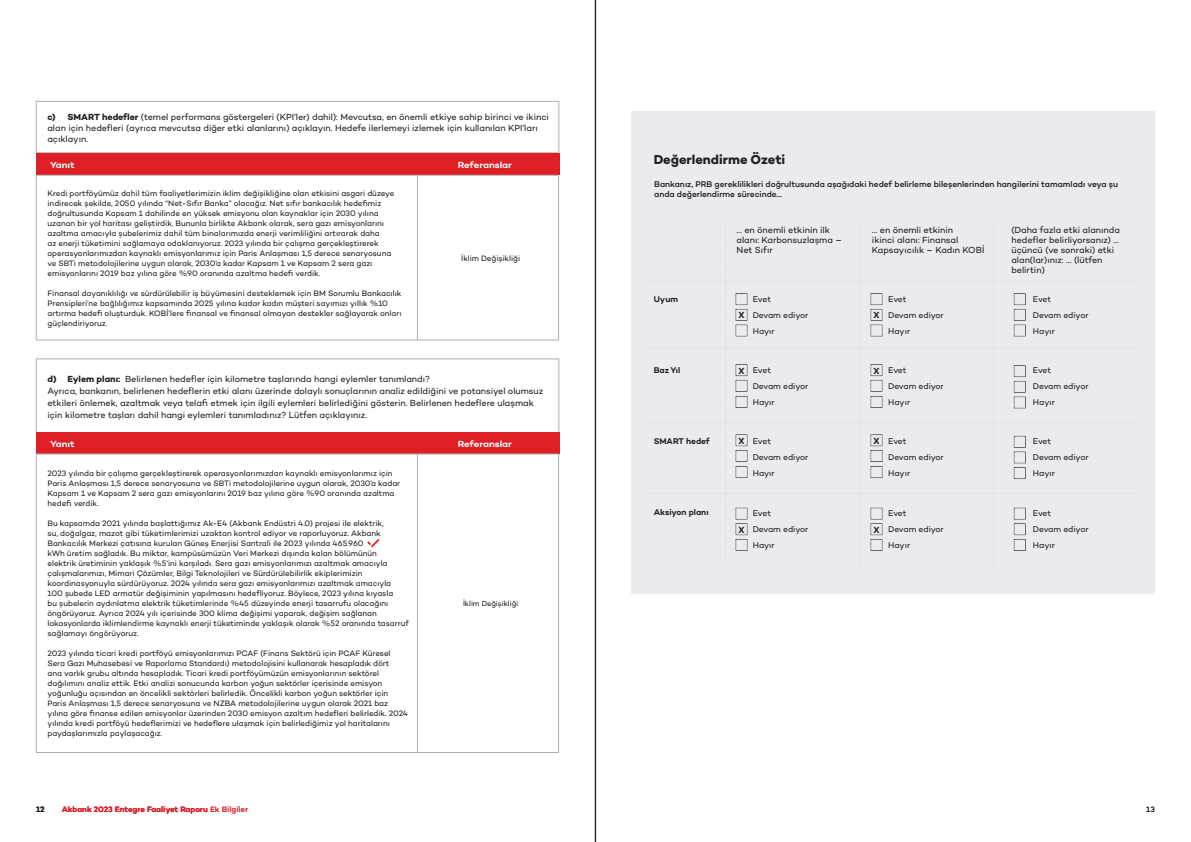
<style>
.page{position:relative;width:1191px;height:842px;background:#fff}
.page>*{position:absolute;margin:0;border:0;box-sizing:border-box;transform-origin:0 0}
.t1{font:700 13.2px "Campton";letter-spacing:-.005em;color:#231f20}
.t2{font:9px/10px "Campton";letter-spacing:-.005em;color:#231f20}
.t3{font:600 9px "Campton";letter-spacing:-.005em;color:#fff;scale:1.08 1}
.t4{font:600 9px "Campton";color:#231f20}
.t5{font:8.5px "Campton";letter-spacing:-.01em;color:#231f20}
.t6{font:500 8.5px/10.2px "Campton";letter-spacing:-.005em;color:#231f20}
.t7{font:600 8.5px "Campton";letter-spacing:-.005em;color:#231f20}
.t8{font:8px/10px "Campton";letter-spacing:-.005em;color:#231f20}
.t9{font:600 8px "Campton";letter-spacing:-.005em;color:#de1f26}
.t10{font:600 8px "Campton";color:#231f20}
.t11{font:7.5px "Campton";color:#231f20}
.s1{font-weight:700}
</style>
<div class="page">
<hr style="left:36px;top:359px;width:523px;height:1px;background:#adacb4">
<hr style="left:36px;top:359px;width:1px;height:74px;background:#adacb4">
<hr style="left:558px;top:359px;width:1px;height:74px;background:#adacb4">
<hr style="left:36px;top:101px;width:523px;height:1px;background:#adacb4">
<hr style="left:36px;top:101px;width:1px;height:52px;background:#adacb4">
<hr style="left:558px;top:101px;width:1px;height:52px;background:#adacb4">
<hr style="left:595px;top:0;width:1px;height:842px;background:#231f20">
<div style="left:36px;top:153px;width:523px;height:22px;background:#de1f26"></div>
<div style="left:36px;top:432px;width:523px;height:21px;background:#de1f26"></div>
<hr style="left:36px;top:175px;width:381px;height:1px;background:#adacb4">
<hr style="left:36px;top:175px;width:1px;height:165px;background:#adacb4">
<hr style="left:417px;top:175px;width:142px;height:1px;background:#adacb4">
<hr style="left:417px;top:175px;width:1px;height:165px;background:#adacb4">
<hr style="left:558px;top:175px;width:1px;height:165px;background:#adacb4">
<hr style="left:36px;top:340px;width:381px;height:1px;background:#adacb4">
<hr style="left:417px;top:340px;width:142px;height:1px;background:#adacb4">
<hr style="left:36px;top:454px;width:381px;height:1px;background:#adacb4">
<hr style="left:36px;top:454px;width:1px;height:298px;background:#adacb4">
<hr style="left:417px;top:454px;width:142px;height:1px;background:#adacb4">
<hr style="left:417px;top:454px;width:1px;height:298px;background:#adacb4">
<hr style="left:558px;top:454px;width:1px;height:298px;background:#adacb4">
<hr style="left:36px;top:752px;width:381px;height:1px;background:#adacb4">
<hr style="left:417px;top:752px;width:142px;height:1px;background:#adacb4">
<div style="left:631px;top:112px;width:524px;height:482px;background:#ebeaef"></div>
<svg style="left:725px;top:281px;width:301px;height:270px"></svg>
<div style="left:869px;top:521px;width:14px;height:14px;background:#231f20;opacity:.25"></div>
<svg style="left:367px;top:539px;width:13px;height:9px"></svg>
<p class="t2" style="left:47px;top:111px;width:503px;line-height:10.8px"><span class="s1">c) SMART hedefler</span> (temel performans göstergeleri (KPI’ler) dahil): Mevcutsa, en önemli etkiye sahip birinci ve ikinci alan için hedefleri (ayrıca mevcutsa diğer etki alanlarını) açıklayın. Hedefe ilerlemeyi izlemek için kullanılan KPI’ları açıklayın.</p>
<p class="t3" style="left:50px;top:159px;width:24px">Yanıt</p>
<p class="t8" style="left:48px;top:188px;width:348px">Kredi portföyümüz dahil tüm faaliyetlerimizin iklim değişikliğine olan etkisini asgari düzeye indirecek şekilde, 2050 yılında “Net-Sıfır Banka” olacağız. Net sıfır bankacılık hedefimiz doğrultusunda Kapsam 1 dahilinde en yüksek emisyonu olan kaynaklar için 2030 yılına uzanan bir yol haritası geliştirdik. Bununla birlikte Akbank olarak, sera gazı emisyonlarını azaltma amacıyla şubelerimiz dahil tüm binalarımızda enerji verimliliğini artırarak daha<br>az enerji tüketimini sağlamaya odaklanıyoruz. 2023 yılında bir çalışma gerçekleştirerek operasyonlarımızdan kaynaklı emisyonlarımız için Paris Anlaşması 1,5 derece senaryosuna ve SBTi metodolojilerine uygun olarak, 2030’a kadar Kapsam 1 ve Kapsam 2 sera gazı emisyonlarını 2019 baz yılına göre %90 oranında azaltma hedefi verdik.</p>
<p class="t8" style="left:48px;top:288px;width:355px">Finansal dayanıklılığı ve sürdürülebilir iş büyümesini desteklemek için BM Sorumlu Bankacılık Prensipleri’ne bağlılığımız kapsamında 2025 yılına kadar kadın müşteri sayımızı yıllık %10 artırma hedefi oluşturduk. KOBİ’lere finansal ve finansal olmayan destekler sağlayarak onları güçlendiriyoruz.</p>
<p class="t3" style="left:458px;top:159px;width:52px">Referanslar</p>
<p class="t8" style="left:461px;top:253px;width:60px">İklim Değişikliği</p>
<p class="t2" style="left:47px;top:374px;width:384px"><span class="s1">d) Eylem planı:</span> Belirlenen hedefler için kilometre taşlarında hangi eylemler tanımlandı?</p>
<p class="t2" style="left:47px;top:385px;width:497px;line-height:12px">Ayrıca, bankanın, belirlenen hedeflerin etki alanı üzerinde dolaylı sonuçlarının analiz edildiğini ve potansiyel olumsuz etkileri önlemek, azaltmak veya telafi etmek için ilgili eylemleri belirlediğini gösterin. Belirlenen hedeflere ulaşmak</p>
<p class="t2" style="left:47px;top:410px;width:321px">için kilometre taşları dahil hangi eylemleri tanımladınız? Lütfen açıklayınız.</p>
<p class="t3" style="left:50px;top:438px;width:24px">Yanıt</p>
<p class="t8" style="left:48px;top:468px;width:354px">2023 yılında bir çalışma gerçekleştirerek operasyonlarımızdan kaynaklı emisyonlarımız için Paris Anlaşması 1,5 derece senaryosuna ve SBTi metodolojilerine uygun olarak, 2030’a kadar Kapsam 1 ve Kapsam 2 sera gazı emisyonlarını 2019 baz yılına göre %90 oranında azaltma hedefi verdik.</p>
<p class="t8" style="left:48px;top:518px;width:363px">Bu kapsamda 2021 yılında başlattığımız Ak-E4 (Akbank Endüstri 4.0) projesi ile elektrik,<br>su, doğalgaz, mazot gibi tüketimlerimizi uzaktan kontrol ediyor ve raporluyoruz. Akbank Bankacılık Merkezi çatısına kurulan Güneş Enerjisi Santrali ile 2023 yılında 465.960<br>kWh üretim sağladık. Bu miktar, kampüsümüzün Veri Merkezi dışında kalan bölümünün<br>elektrik üretiminin yaklaşık %5’ini karşıladı. Sera gazı emisyonlarımızı azaltmak amacıyla çalışmalarımızı, Mimari Çözümler, Bilgi Teknolojileri ve Sürdürülebilirlik ekiplerimizin koordinasyonuyla sürdürüyoruz. 2024 yılında sera gazı emisyonlarımızı azaltmak amacıyla<br>100 şubede LED armatür değişiminin yapılmasını hedefliyoruz. Böylece, 2023 yılına kıyasla<br>bu şubelerin aydınlatma elektrik tüketimlerinde %45 düzeyinde enerji tasarrufu olacağını öngörüyoruz. Ayrıca 2024 yılı içerisinde 300 klima değişimi yaparak, değişim sağlanan lokasyonlarda iklimlendirme kaynaklı enerji tüketiminde yaklaşık olarak %52 oranında tasarruf sağlamayı öngörüyoruz.</p>
<p class="t8" style="left:48px;top:648px;width:362px">2023 yılında ticari kredi portföyü emisyonlarımızı PCAF (Finans Sektörü için PCAF Küresel Sera Gazı Muhasebesi ve Raporlama Standardı) metodolojisini kullanarak hesapladık dört<br>ana varlık grubu altında hesapladık. Ticari kredi portföyümüzün emisyonlarının sektörel dağılımını analiz ettik. Etki analizi sonucunda karbon yoğun sektörler içerisinde emisyon yoğunluğu açısından en öncelikli sektörleri belirledik. Öncelikli karbon yoğun sektörler için Paris Anlaşması 1,5 derece senaryosuna ve NZBA metodolojilerine uygun olarak 2021 baz yılına göre finanse edilen emisyonlar üzerinden 2030 emisyon azaltım hedefleri belirledik. 2024 yılında kredi portföyü hedeflerimizi ve hedeflere ulaşmak için belirlediğimiz yol haritalarını paydaşlarımızla paylaşacağız.</p>
<p class="t3" style="left:458px;top:438px;width:52px">Referanslar</p>
<p class="t11" style="left:463px;top:599px;width:57px">İklim Değişikliği</p>
<p class="t1" style="left:654px;top:151px;width:133px">Değerlendirme Özeti</p>
<p class="t6" style="left:654px;top:179px;width:465px">Bankanız, PRB gereklilikleri doğrultusunda aşağıdaki hedef belirleme bileşenlerinden hangilerini tamamladı veya şu anda değerlendirme sürecinde…</p>
<p class="t2" style="left:736px;top:225px;width:107px">… en önemli etkinin ilk alanı: Karbonsuzlaşma –<br>Net Sıfır</p>
<p class="t2" style="left:872px;top:225px;width:114px">… en önemli etkinin<br>ikinci alanı: Finansal<br>Kapsayıcılık – Kadın KOBİ</p>
<p class="t2" style="left:1011px;top:225px;width:110px">(Daha fazla etki alanında hedefler belirliyorsanız) … üçüncü (ve sonraki) etki alan(lar)ınız: … (lütfen belirtin)</p>
<p class="t7" style="left:654px;top:293px;width:26px">Uyum</p>
<p class="t7" style="left:654px;top:364px;width:28px">Baz Yıl</p>
<p class="t7" style="left:654px;top:436px;width:57px">SMART hedef</p>
<p class="t7" style="left:654px;top:507px;width:56px">Aksiyon planı</p>
<p class="t4" style="left:738px;top:310px;width:8px">X</p>
<p class="t4" style="left:738px;top:365px;width:8px">X</p>
<p class="t4" style="left:738px;top:435px;width:8px">X</p>
<p class="t4" style="left:738px;top:524px;width:8px">X</p>
<p class="t5" style="left:752px;top:293px;width:20px">Evet</p>
<p class="t5" style="left:752px;top:309px;width:57px">Devam ediyor</p>
<p class="t5" style="left:752px;top:325px;width:23px">Hayır</p>
<p class="t5" style="left:752px;top:365px;width:20px">Evet</p>
<p class="t5" style="left:752px;top:381px;width:57px">Devam ediyor</p>
<p class="t5" style="left:752px;top:397px;width:23px">Hayır</p>
<p class="t5" style="left:752px;top:436px;width:20px">Evet</p>
<p class="t5" style="left:752px;top:452px;width:57px">Devam ediyor</p>
<p class="t5" style="left:752px;top:468px;width:23px">Hayır</p>
<p class="t5" style="left:752px;top:508px;width:20px">Evet</p>
<p class="t5" style="left:752px;top:524px;width:57px">Devam ediyor</p>
<p class="t5" style="left:752px;top:540px;width:23px">Hayır</p>
<p class="t4" style="left:873px;top:310px;width:8px">X</p>
<p class="t4" style="left:873px;top:365px;width:8px">X</p>
<p class="t4" style="left:873px;top:435px;width:8px">X</p>
<p class="t4" style="left:873px;top:524px;width:8px">X</p>
<p class="t5" style="left:888px;top:293px;width:20px">Evet</p>
<p class="t5" style="left:888px;top:309px;width:57px">Devam ediyor</p>
<p class="t5" style="left:888px;top:325px;width:23px">Hayır</p>
<p class="t5" style="left:888px;top:365px;width:20px">Evet</p>
<p class="t5" style="left:888px;top:381px;width:57px">Devam ediyor</p>
<p class="t5" style="left:888px;top:397px;width:23px">Hayır</p>
<p class="t5" style="left:888px;top:436px;width:20px">Evet</p>
<p class="t5" style="left:888px;top:452px;width:57px">Devam ediyor</p>
<p class="t5" style="left:888px;top:468px;width:23px">Hayır</p>
<p class="t5" style="left:888px;top:508px;width:20px">Evet</p>
<p class="t5" style="left:888px;top:524px;width:57px">Devam ediyor</p>
<p class="t5" style="left:888px;top:540px;width:23px">Hayır</p>
<p class="t5" style="left:1033px;top:293px;width:20px">Evet</p>
<p class="t5" style="left:1033px;top:309px;width:57px">Devam ediyor</p>
<p class="t5" style="left:1033px;top:325px;width:23px">Hayır</p>
<p class="t5" style="left:1033px;top:365px;width:20px">Evet</p>
<p class="t5" style="left:1033px;top:381px;width:57px">Devam ediyor</p>
<p class="t5" style="left:1033px;top:397px;width:23px">Hayır</p>
<p class="t5" style="left:1033px;top:436px;width:20px">Evet</p>
<p class="t5" style="left:1033px;top:452px;width:57px">Devam ediyor</p>
<p class="t5" style="left:1033px;top:468px;width:23px">Hayır</p>
<p class="t5" style="left:1033px;top:508px;width:20px">Evet</p>
<p class="t5" style="left:1033px;top:524px;width:57px">Devam ediyor</p>
<p class="t5" style="left:1033px;top:540px;width:23px">Hayır</p>
<p class="t10" style="left:36px;top:804px;width:10px">12</p>
<p class="t9" style="left:62px;top:804px;width:188px">Akbank 2023 Entegre Faaliyet Raporu Ek Bilgiler</p>
<p class="t10" style="left:1146px;top:804px;width:10px">13</p>
</div>
